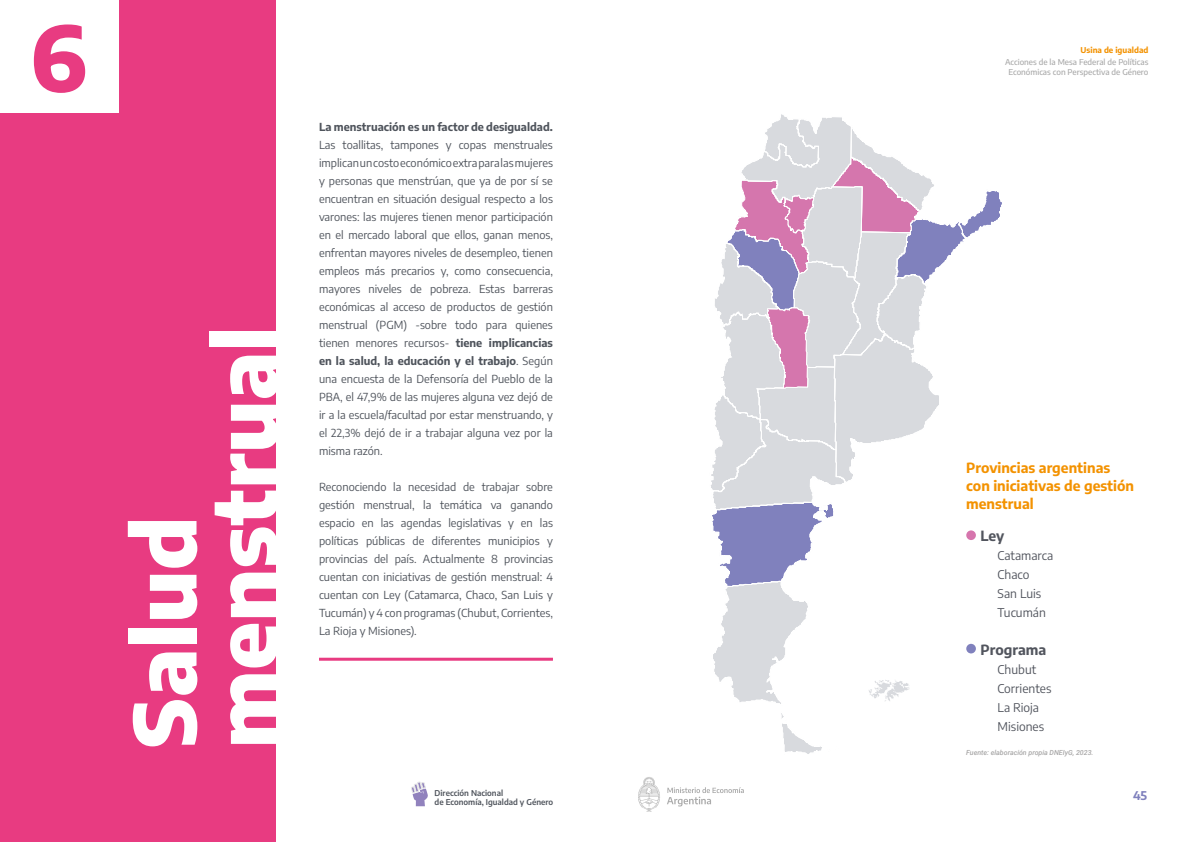
<style>
.page{position:relative;width:1191px;height:842px;background:#fff}
.page>*{position:absolute;margin:0;border:0;box-sizing:border-box;transform-origin:0 0}
.t1{font:800 90px "Encode Sans";color:#e83b81}
.t2{font:800 85px/81px "Encode Sans";color:#fff}
.t3{font:700 14px/18px "Encode Sans";color:#f39200}
.t4{font:700 14px "Encode Sans";color:#52555e}
.t5{font:12px/19px "Encode Sans";color:#52555e}
.t6{font:700 12px "Encode Sans";color:#8081bd}
.t7{font:11px/18px "Encode Sans";color:#4f545c;text-align:justify}
.t8{font:700 11px "Encode Sans";color:#4f545c}
.t9{font:500 8px/9.6px "Encode Sans";color:#ababab;text-align:center}
.t10{font:600 8px/9px "Encode Sans";color:#4f545c}
.t11{font:700 8px "Encode Sans";color:#f39200}
.t12{font:italic 500 7px "Roboto";color:#a8a7a7}
.s1{font-weight:700}
</style>
<div class="page">
<svg style="left:411px;top:782px;width:17px;height:24px"></svg>
<svg style="left:667px;top:787px;width:77px;height:19px"></svg>
<svg style="left:638px;top:777px;width:22px;height:35px"></svg>
<div style="left:0;top:0;width:276px;height:842px;background:#e83b81"></div>
<div style="left:0;top:0;width:119px;height:113px;background:#fff"></div>
<hr style="left:319px;top:658px;width:234px;height:3px;background:#e83b81">
<svg style="left:711px;top:114px;width:291px;height:640px"></svg>
<div style="left:966px;top:530px;width:10px;height:10px;background:#d675ad;border-radius:50%"></div>
<div style="left:966px;top:644px;width:10px;height:9px;background:#8081bd;border-radius:50%"></div>
<h1 class="t1" style="left:30px;top:-3px;width:59px">6</h1>
<h2 class="t2" style="left:121px;top:748px;width:424px;rotate:-90deg">Salud menstrual</h2>
<p class="t8" style="left:319px;top:120px;width:235px">La menstruación es un factor de desigualdad.</p>
<p class="t7" style="left:319px;top:136px;width:235px">Las toallitas, tampones y copas menstruales implican un costo económico extra para las mujeres y personas que menstrúan, que ya de por sí se encuentran en situación desigual respecto a los varones: las mujeres tienen menor participación en el mercado laboral que ellos, ganan menos, enfrentan mayores niveles de desempleo, tienen empleos más precarios y, como consecuencia, mayores niveles de pobreza. Estas barreras económicas al acceso de productos de gestión menstrual (PGM) -sobre todo para quienes tienen menores recursos- <span class="s1">tiene implicancias en la salud, la educación y el trabajo</span>. Según una encuesta de la Defensoría del Pueblo de la PBA, el 47,9% de las mujeres alguna vez dejó de ir a la escuela/facultad por estar menstruando, y el 22,3% dejó de ir a trabajar alguna vez por la misma razón.</p>
<p class="t7" style="left:319px;top:478px;width:235px">Reconociendo la necesidad de trabajar sobre gestión menstrual, la temática va ganando espacio en las agendas legislativas y en las políticas públicas de diferentes municipios y provincias del país. Actualmente 8 provincias cuentan con iniciativas de gestión menstrual: 4 cuentan con Ley (Catamarca, Chaco, San Luis y Tucumán) y 4 con programas (Chubut, Corrientes, La Rioja y Misiones).</p>
<p class="t11" style="left:1080px;top:44px;width:69px">Usina de igualdad</p>
<p class="t9" style="left:1005px;top:57px;width:145px">Acciones de la Mesa Federal de Políticas<br>Económicas con Perspectiva de Género</p>
<p class="t3" style="left:966px;top:459px;width:169px">Provincias argentinas con iniciativas de gestión menstrual</p>
<p class="t4" style="left:980px;top:526px;width:25px">Ley</p>
<p class="t5" style="left:997px;top:545px;width:57px">Catamarca<br>Chaco<br>San Luis<br>Tucumán</p>
<p class="t4" style="left:980px;top:640px;width:67px">Programa</p>
<p class="t5" style="left:997px;top:659px;width:55px">Chubut<br>Corrientes<br>La Rioja<br>Misiones</p>
<p class="t12" style="left:966px;top:748px;width:129px">Fuente: elaboración propia DNEIyG, 2023.</p>
<p class="t10" style="left:434px;top:788px;width:120px">Dirección Nacional<br>de Economía, Igualdad y Género</p>
<p class="t6" style="left:1133px;top:787px;width:16px">45</p>
</div>
